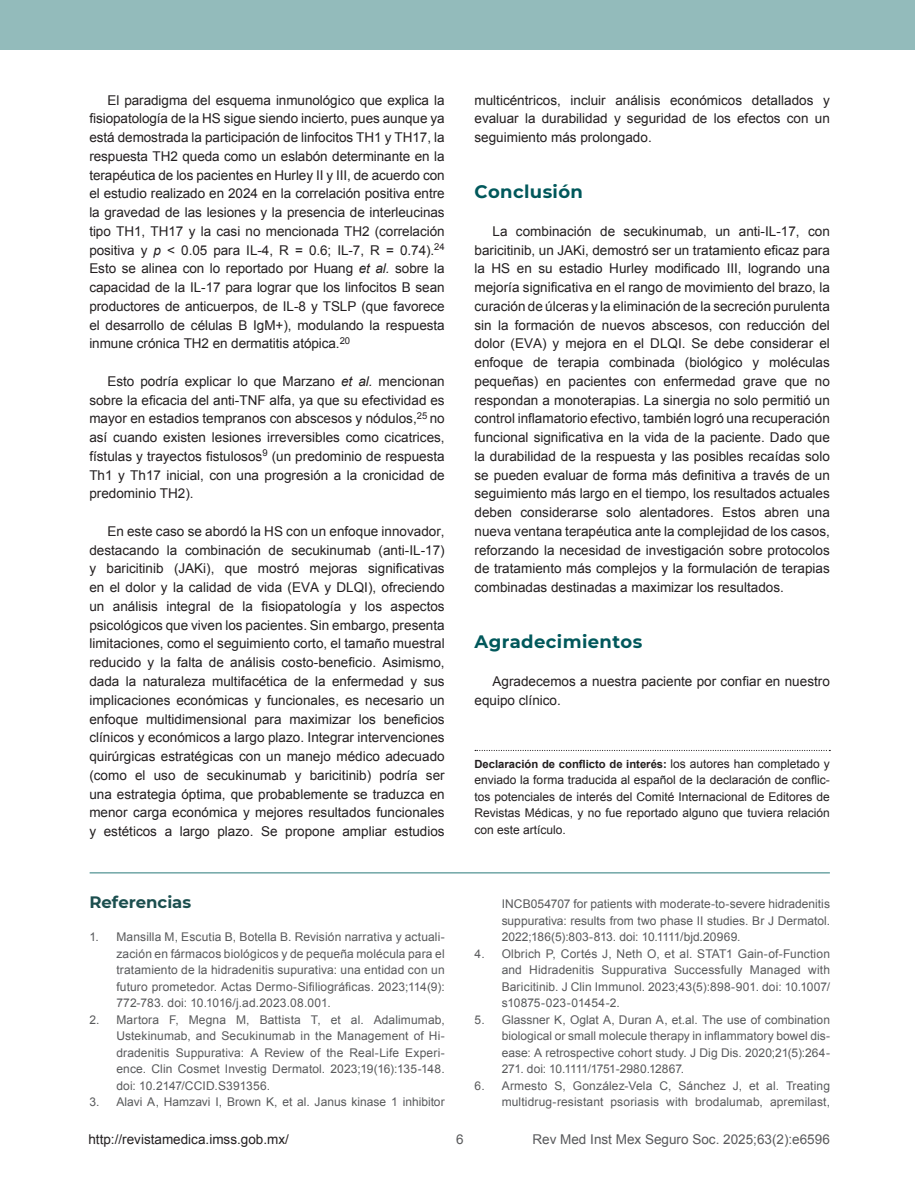
<style>
.page{position:relative;width:915px;height:1191px;background:#fff}
.page>*{position:absolute;margin:0;border:0;box-sizing:border-box;transform-origin:0 0}
.Sub_verde{font:700 18px "Montserrat";letter-spacing:.02em;color:#01585b}
.Título_referencias{font:700 16.5px "Montserrat";color:#1c4f4f}
.t1{font:13.5px/18.8px "Arial";color:#231f20;text-align:justify}
.t2{font:13.5px "Arial";color:#58595b}
.Referencias{font:12px/16.5px "Arial";letter-spacing:.01em;color:#58595b;text-align:justify}
.Declaración{font:12px/16.5px "Arial";color:#231f20;text-align:justify}
.Declaración-2{font:700 11.25px "Arial";color:#231f20}
.s1{font-style:italic}
.s2{font-weight:400;font-size:12px}
</style>
<div class="page">
<div style="left:0;top:0;width:914px;height:50px;background:#93bbbb"></div>
<svg style="left:475px;top:750px;width:355px;height:1px"></svg>
<hr style="left:90px;top:872px;width:739px;height:1px;background:#70a6a6">
<p class="t1" style="left:89px;top:91px;width:357px;text-indent:18px">El paradigma del esquema inmunológico que explica la fisiopatología de la HS sigue siendo incierto, pues aunque ya está demostrada la participación de linfocitos TH1 y TH17, la respuesta TH2 queda como un eslabón determinante en la terapéutica de los pacientes en Hurley II y III, de acuerdo con el estudio realizado en 2024 en la correlación positiva entre la gravedad de las lesiones y la presencia de interleucinas tipo TH1, TH17 y la casi no mencionada TH2 (correlación positiva y <span class="s1">p</span> &lt; 0.05 para IL-4, R = 0.6; IL-7, R = 0.74).<sup>24<br></sup>Esto se alinea con lo reportado por Huang <span class="s1">et al.</span> sobre la capacidad de la IL-17 para lograr que los linfocitos B sean productores de anticuerpos, de IL-8 y TSLP (que favorece el desarrollo de células B IgM+), modulando la respuesta inmune crónica TH2 en dermatitis atópica.<sup>20</sup></p>
<p class="t1" style="left:89px;top:372px;width:357px;text-indent:18px">Esto podría explicar lo que Marzano <span class="s1">et al.</span> mencionan sobre la eficacia del anti-TNF alfa, ya que su efectividad es mayor en estadios tempranos con abscesos y nódulos,<sup>25</sup> no así cuando existen lesiones irreversibles como cicatrices, fístulas y trayectos fistulosos<sup>9</sup> (un predominio de respuesta Th1 y Th17 inicial, con una progresión a la cronicidad de predominio TH2).</p>
<p class="t1" style="left:89px;top:522px;width:357px;text-indent:18px">En este caso se abordó la HS con un enfoque innovador, destacando la combinación de secukinumab (anti-IL-17) y baricitinib (JAKi), que mostró mejoras significativas en el dolor y la calidad de vida (EVA y DLQI), ofreciendo un análisis integral de la fisiopatología y los aspectos psicológicos que viven los pacientes. Sin embargo, presenta limitaciones, como el seguimiento corto, el tamaño muestral reducido y la falta de análisis costo-beneficio. Asimismo, dada la naturaleza multifacética de la enfermedad y sus implicaciones económicas y funcionales, es necesario un enfoque multidimensional para maximizar los beneficios clínicos y económicos a largo plazo. Integrar intervenciones quirúrgicas estratégicas con un manejo médico adecuado (como el uso de secukinumab y baricitinib) podría ser una estrategia óptima, que probablemente se traduzca en menor carga económica y mejores resultados funcionales y estéticos a largo plazo. Se propone ampliar estudios</p>
<p class="Título_referencias" style="left:89px;top:890px;width:103px">Referencias</p>
<p class="Referencias" style="left:116px;top:929px;width:330px;text-indent:-27px">1. Mansilla M, Escutia B, Botella B. Revisión narrativa y actuali&shy;zación en fármacos biológicos y de pequeña molécula para el tratamiento de la hidradenitis supurativa: una entidad con un futuro prometedor. Actas Dermo-Sifiliográficas. 2023;114(9):<br>772-783. doi: 10.1016/j.ad.2023.08.001.</p>
<p class="Referencias" style="left:116px;top:1011px;width:330px;text-indent:-27px">2. Martora F, Megna M, Battista T, et al. Adalimumab, Ustekinumab, and Secukinumab in the Management of Hi&shy;dradenitis Suppurativa: A Review of the Real-Life Experi&shy;ence. Clin Cosmet Investig Dermatol. 2023;19(16):135-148. doi: 10.2147/CCID.S391356.</p>
<p class="Referencias" style="left:89px;top:1094px;width:357px">3. Alavi A, Hamzavi I, Brown K, et al. Janus kinase 1 inhibitor</p>
<p class="t1" style="left:474px;top:91px;width:357px">multicéntricos, incluir análisis económicos detallados y evaluar la durabilidad y seguridad de los efectos con un seguimiento más prolongado.</p>
<p class="Sub_verde" style="left:474px;top:179px;width:110px">Conclusión</p>
<p class="t1" style="left:474px;top:222px;width:357px;text-indent:18px">La combinación de secukinumab, un anti-IL-17, con baricitinib, un JAKi, demostró ser un tratamiento eficaz para la HS en su estadio Hurley modificado III, logrando una mejoría significativa en el rango de movimiento del brazo, la curación de úlceras y la eliminación de la secreción purulenta sin la formación de nuevos abscesos, con reducción del dolor (EVA) y mejora en el DLQI. Se debe considerar el enfoque de terapia combinada (biológico y moléculas pequeñas) en pacientes con enfermedad grave que no respondan a monoterapias. La sinergia no solo permitió un control inflamatorio efectivo, también logró una recuperación funcional significativa en la vida de la paciente. Dado que la durabilidad de la respuesta y las posibles recaídas solo se pueden evaluar de forma más definitiva a través de un seguimiento más largo en el tiempo, los resultados actuales deben considerarse solo alentadores. Estos abren una nueva ventana terapéutica ante la complejidad de los casos, reforzando la necesidad de investigación sobre protocolos de tratamiento más complejos y la formulación de terapias combinadas destinadas a maximizar los resultados.</p>
<p class="Sub_verde" style="left:474px;top:629px;width:169px">Agradecimientos</p>
<p class="t1" style="left:474px;top:672px;width:357px;text-indent:18px">Agradecemos a nuestra paciente por confiar en nuestro equipo clínico.</p>
<p class="Declaración-2" style="left:474px;top:756px;width:357px">Declaración de conflicto de interés: <span class="s2">los autores han completado y</span></p>
<p class="Declaración" style="left:474px;top:771px;width:357px">enviado la forma traducida al español de la declaración de conflic&shy;tos potenciales de interés del Comité Internacional de Editores de Revistas Médicas, y no fue reportado alguno que tuviera relación con este artículo.</p>
<p class="Referencias" style="left:501px;top:896px;width:330px">INCB054707 for patients with moderate-to-severe hidradenitis suppurativa: results from two phase II studies. Br J Dermatol.<br>2022;186(5):803-813. doi: 10.1111/bjd.20969.</p>
<p class="Referencias" style="left:501px;top:945px;width:330px;text-indent:-27px">4. Olbrich P, Cortés J, Neth O, et al. STAT1 Gain-of-Function and Hidradenitis Suppurativa Successfully Managed with Baricitinib. J Clin Immunol. 2023;43(5):898-901. doi: 10.1007/ s10875-023-01454-2.</p>
<p class="Referencias" style="left:501px;top:1011px;width:330px;text-indent:-27px">5. Glassner K, Oglat A, Duran A, et.al. The use of combination biological or small molecule therapy in inflammatory bowel dis&shy;ease: A retrospective cohort study. J Dig Dis. 2020;21(5):264- 271. doi: 10.1111/1751-2980.12867.</p>
<p class="Referencias" style="left:474px;top:1077px;width:357px;text-align:right">6. Armesto S, González-Vela C, Sánchez J, et al. Treating multidrug-resistant psoriasis with brodalumab, apremilast,</p>
<p class="t1" style="left:88px;top:1129px;width:202px">http://revistamedica.imss.gob.mx/</p>
<p class="t2" style="left:456px;top:1130px;width:9px">6</p>
<p class="t2" style="left:532px;top:1130px;width:299px">Rev Med Inst Mex Seguro Soc. 2025;63(2):e6596</p>
</div>
